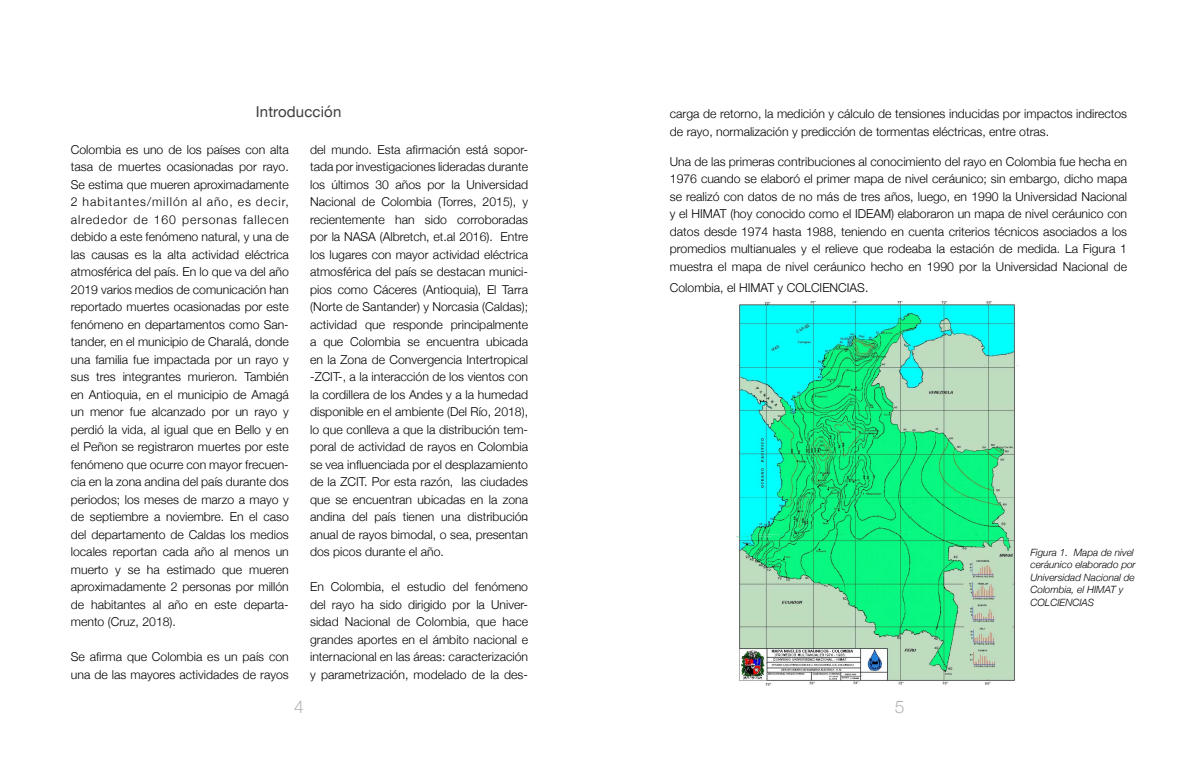
<style>
.page{position:relative;width:1198px;height:780px;background:#fff}
.page>*{position:absolute;margin:0;border:0;box-sizing:border-box;transform-origin:0 0}
.t1{font:300 17.5px "Helvetica Neue";color:#b1b3b4}
.t2{font:15px "Helvetica Neue";letter-spacing:.01em;color:#3e3d40}
.t3{font:300 12.25px/17.5px "Helvetica Neue";color:#000;text-align:justify}
.t4{font:italic 300 10px/12.5px "Helvetica Neue";color:#000}
</style>
<div class="page">
<img style="left:736px;top:301px;width:282px;height:384px">
<p class="t2" style="left:256px;top:100px;width:87px">Introducción</p>
<p class="t3" style="left:670px;top:104px;width:459px">carga de retorno, la medición y cálculo de tensiones inducidas por impactos indirectos de rayo, normalización y predicción de tormentas eléctricas, entre otras.</p>
<p class="t3" style="left:670px;top:152px;width:459px">Una de las primeras contribuciones al conocimiento del rayo en Colombia fue hecha en 1976 cuando se elaboró el primer mapa de nivel ceráunico; sin embargo, dicho mapa se realizó con datos de no más de tres años, luego, en 1990 la Universidad Nacional y el HIMAT (hoy conocido como el IDEAM) elaboraron un mapa de nivel ceráunico con datos desde 1974 hasta 1988, teniendo en cuenta criterios técnicos asociados a los promedios multianuales y el relieve que rodeaba la estación de medida. La Figura 1 muestra el mapa de nivel ceráunico hecho en 1990 por la Universidad Nacional de</p>
<p class="t3" style="left:670px;top:278px;width:200px">Colombia, el HIMAT y COLCIENCIAS.</p>
<p class="t3" style="left:310px;top:140px;width:219px">del mundo. Esta afirmación está sopor&shy;tada por investigaciones lideradas durante los últimos 30 años por la Universidad Nacional de Colombia (Torres, 2015), y recientemente han sido corroboradas por la NASA (Albretch, et.al 2016). Entre los lugares con mayor actividad eléctrica atmosférica del país se destacan munici&shy;pios como Cáceres (Antioquia), El Tarra (Norte de Santander) y Norcasia (Caldas); actividad que responde principalmente a que Colombia se encuentra ubicada en la Zona de Convergencia Intertropical -ZCIT-, a la interacción de los vientos con la cordillera de los Andes y a la humedad disponible en el ambiente (Del Río, 2018), lo que conlleva a que la distribución tem&shy;poral de actividad de rayos en Colombia se vea influenciada por el desplazamiento de la ZCIT. Por esta razón, las ciudades que se encuentran ubicadas en la zona andina del país tienen una distribución anual de rayos bimodal, o sea, presentan dos picos durante el año.</p>
<p class="t3" style="left:310px;top:577px;width:219px">En Colombia, el estudio del fenómeno del rayo ha sido dirigido por la Univer&shy;sidad Nacional de Colombia, que hace grandes aportes en el ámbito nacional e internacional en las áreas: caracterización y parametrización, modelado de la des-</p>
<p class="t3" style="left:71px;top:140px;width:219px">Colombia es uno de los países con alta tasa de muertes ocasionadas por rayo.<br>Se estima que mueren aproximadamente 2 habitantes/millón al año, es decir, alrededor de 160 personas fallecen debido a este fenómeno natural, y una de las causas es la alta actividad eléctrica atmosférica del país. En lo que va del año 2019 varios medios de comunicación han reportado muertes ocasionadas por este fenómeno en departamentos como San&shy;tander, en el municipio de Charalá, donde una familia fue impactada por un rayo y sus tres integrantes murieron. También en Antioquia, en el municipio de Amagá un menor fue alcanzado por un rayo y perdió la vida, al igual que en Bello y en el Peñon se registraron muertes por este fenómeno que ocurre con mayor frecuen&shy;cia en la zona andina del país durante dos periodos; los meses de marzo a mayo y de septiembre a noviembre. En el caso del departamento de Caldas los medios locales reportan cada año al menos un muerto y se ha estimado que mueren aproximadamente 2 personas por millón de habitantes al año en este departa&shy;mento (Cruz, 2018).</p>
<p class="t3" style="left:71px;top:647px;width:219px">Se afirma que Colombia es un país con una de las mayores actividades de rayos</p>
<p class="t3" style="left:523px;top:508px;width:6px">-</p>
<p class="t4" style="left:1030px;top:545px;width:107px">Figura 1. Mapa de nivel ceráunico elaborado por<br>Universidad Nacional de<br>Colombia, el HIMAT y<br>COLCIENCIAS</p>
<h1 class="t1" style="left:294px;top:692px;width:11px">4</h1>
<h1 class="t1" style="left:895px;top:692px;width:11px">5</h1>
</div>
